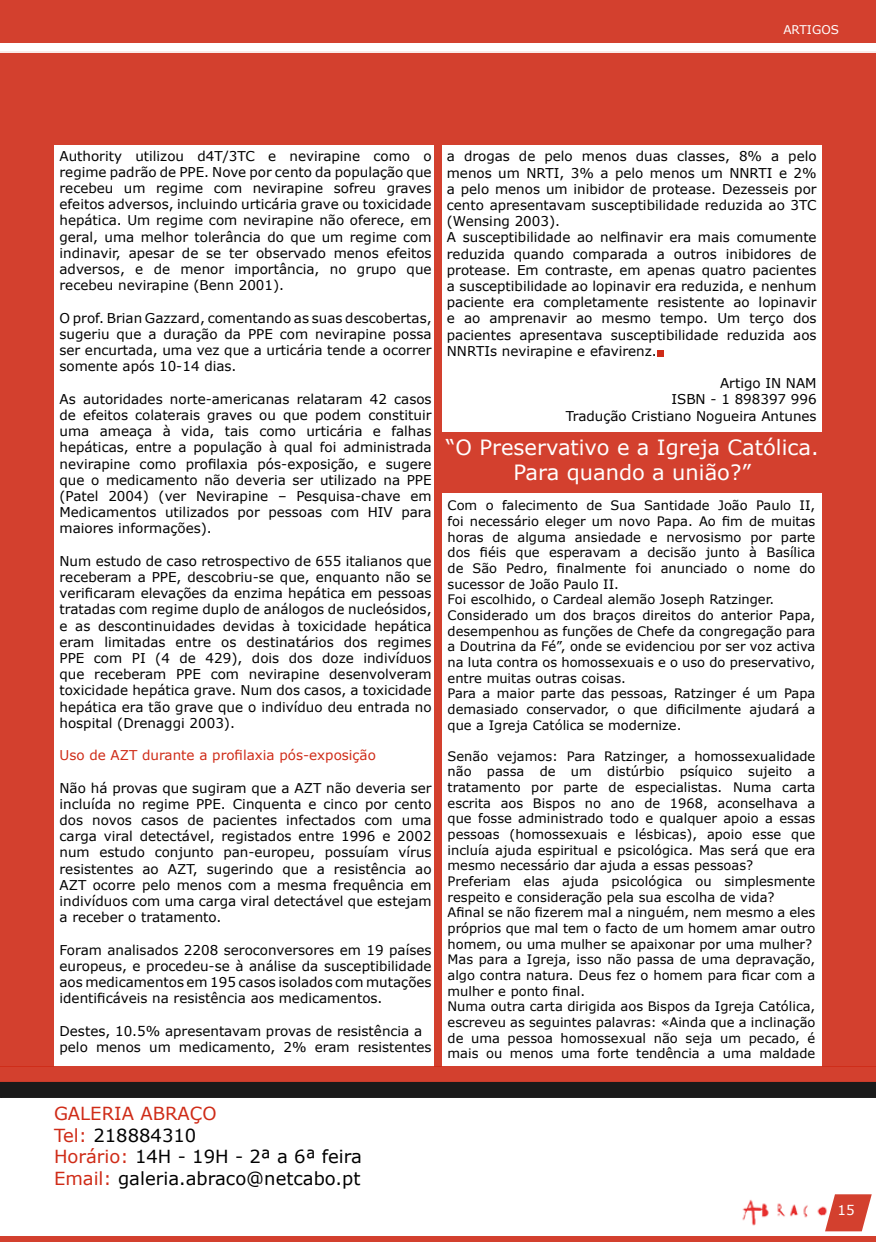
<style>
.page{position:relative;width:876px;height:1242px;background:#fff}
.page>*{position:absolute;margin:0;border:0;box-sizing:border-box;transform-origin:0 0}
.t1{font:21px/25.2px "Verdana";color:#fff;text-align:center}
.t2{font:18px/21.6px "Verdana";color:#000}
.t3{font:13.5px/16.2px "Verdana";color:#000;text-align:justify}
.t4{font:13.5px "Verdana";color:#cf2b17}
.t5{font:13.5px "Verdana";color:#fff}
.t6{font:13.05px/15.6px "Verdana";color:#000}
.t7{font:12px "Verdana";color:#fff}
.s1{color:#cf2b17}
</style>
<div class="page">
<div style="left:822px;top:145px;width:54px;height:921px;background:#d3402e"></div>
<div style="left:434px;top:145px;width:8px;height:921px;background:#d3402e"></div>
<div style="left:0;top:0;width:876px;height:43px;background:#d3402e"></div>
<div style="left:0;top:52px;width:876px;height:93px;background:#d3402e"></div>
<div style="left:0;top:1236px;width:876px;height:6px;background:#d3402e"></div>
<div style="left:0;top:145px;width:54px;height:921px;background:#d3402e"></div>
<div style="left:442px;top:432px;width:380px;height:61px;background:#d3402e"></div>
<svg style="left:658px;top:350px;width:6px;height:6px"></svg>
<img style="left:742px;top:1199px;width:83px;height:27px">
<svg style="left:825px;top:1194px;width:47px;height:37px"></svg>
<svg style="left:0;top:1066px;width:876px;height:32px;background:#762c24"></svg>
<p class="t7" style="left:783px;top:22px;width:57px">ARTIGOS</p>
<p class="t3" style="left:60px;top:148px;width:374px">Authority utilizou d4T/3TC e nevirapine como o regime padrão de PPE. Nove por cento da população que recebeu um regime com nevirapine sofreu graves efeitos adversos, incluindo urticária grave ou toxicidade hepática. Um regime com nevirapine não oferece, em geral, uma melhor tolerância do que um regime com indinavir, apesar de se ter observado menos efeitos adversos, e de menor importância, no grupo que recebeu nevirapine (Benn 2001).</p>
<p class="t3" style="left:60px;top:310px;width:374px">O prof. Brian Gazzard, comentando as suas descobertas, sugeriu que a duração da PPE com nevirapine possa ser encurtada, uma vez que a urticária tende a ocorrer somente após 10-14 dias.</p>
<p class="t3" style="left:60px;top:391px;width:374px">As autoridades norte-americanas relataram 42 casos de efeitos colaterais graves ou que podem constituir uma ameaça à vida, tais como urticária e falhas hepáticas, entre a população à qual foi administrada nevirapine como profilaxia pós-exposição, e sugere que o medicamento não deveria ser utilizado na PPE (Patel 2004) (ver Nevirapine – Pesquisa-chave em Medicamentos utilizados por pessoas com HIV para maiores informações).</p>
<p class="t3" style="left:60px;top:553px;width:374px">Num estudo de caso retrospectivo de 655 italianos que receberam a PPE, descobriu-se que, enquanto não se verificaram elevações da enzima hepática em pessoas tratadas com regime duplo de análogos de nucleósidos, e as descontinuidades devidas à toxicidade hepática eram limitadas entre os destinatários dos regimes PPE com PI (4 de 429), dois dos doze indivíduos que receberam PPE com nevirapine desenvolveram toxicidade hepática grave. Num dos casos, a toxicidade hepática era tão grave que o indivíduo deu entrada no hospital (Drenaggi 2003).</p>
<p class="t4" style="left:60px;top:746px;width:318px">Uso de AZT durante a profilaxia pós-exposição</p>
<p class="t3" style="left:60px;top:780px;width:374px">Não há provas que sugiram que a AZT não deveria ser incluída no regime PPE. Cinquenta e cinco por cento dos novos casos de pacientes infectados com uma carga viral detectável, registados entre 1996 e 2002 num estudo conjunto pan-europeu, possuíam vírus resistentes ao AZT, sugerindo que a resistência ao AZT ocorre pelo menos com a mesma frequência em indivíduos com uma carga viral detectável que estejam a receber o tratamento.</p>
<p class="t3" style="left:60px;top:942px;width:374px">Foram analisados 2208 seroconversores em 19 países europeus, e procedeu-se à análise da susceptibilidade aos medicamentos em 195 casos isolados com mutações identificáveis na resistência aos medicamentos.</p>
<p class="t3" style="left:60px;top:1023px;width:374px">Destes, 10.5% apresentavam provas de resistência a pelo menos um medicamento, 2% eram resistentes</p>
<p class="t3" style="left:447px;top:148px;width:371px;text-align:left">a drogas de pelo menos duas classes, 8% a pelo menos um NRTI, 3% a pelo menos um NNRTI e 2% a pelo menos um inibidor de protease. Dezesseis por cento apresentavam susceptibilidade reduzida ao 3TC (Wensing 2003).<br>A susceptibilidade ao nelfinavir era mais comumente reduzida quando comparada a outros inibidores de protease. Em contraste, em apenas quatro pacientes a susceptibilidade ao lopinavir era reduzida, e nenhum paciente era completamente resistente ao lopinavir e ao amprenavir ao mesmo tempo. Um terço dos pacientes apresentava susceptibilidade reduzida aos NNRTIs nevirapine e efavirenz.</p>
<p class="t3" style="left:566px;top:375px;width:252px;text-align:right">Artigo IN NAM<br>ISBN - 1 898397 996<br>Tradução Cristiano Nogueira Antunes</p>
<h1 class="t1" style="left:446px;top:435px;width:374px">“O Preservativo e a Igreja Católica.<br>Para quando a união?”</h1>
<p class="t6" style="left:448px;top:498px;width:369px">Com o falecimento de Sua Santidade João Paulo II, foi necessário eleger um novo Papa. Ao fim de muitas horas de alguma ansiedade e nervosismo por parte dos fiéis que esperavam a decisão junto à Basílica de São Pedro, finalmente foi anunciado o nome do sucessor de João Paulo II.<br>Foi escolhido, o Cardeal alemão Joseph Ratzinger.<br>Considerado um dos braços direitos do anterior Papa, desempenhou as funções de Chefe da congregação para a Doutrina da Fé”, onde se evidenciou por ser voz activa na luta contra os homossexuais e o uso do preservativo, entre muitas outras coisas.<br>Para a maior parte das pessoas, Ratzinger é um Papa demasiado conservador, o que dificilmente ajudará a que a Igreja Católica se modernize.</p>
<p class="t6" style="left:448px;top:748px;width:369px">Senão vejamos: Para Ratzinger, a homossexualidade não passa de um distúrbio psíquico sujeito a tratamento por parte de especialistas. Numa carta escrita aos Bispos no ano de 1968, aconselhava a que fosse administrado todo e qualquer apoio a essas pessoas (homossexuais e lésbicas), apoio esse que incluía ajuda espiritual e psicológica. Mas será que era mesmo necessário dar ajuda a essas pessoas?<br>Preferiam elas ajuda psicológica ou simplesmente respeito e consideração pela sua escolha de vida?<br>Afinal se não fizerem mal a ninguém, nem mesmo a eles próprios que mal tem o facto de um homem amar outro homem, ou uma mulher se apaixonar por uma mulher?<br>Mas para a Igreja, isso não passa de uma depravação, algo contra natura. Deus fez o homem para ficar com a mulher e ponto final.<br>Numa outra carta dirigida aos Bispos da Igreja Católica, escreveu as seguintes palavras: «Ainda que a inclinação de uma pessoa homossexual não seja um pecado, é mais ou menos uma forte tendência a uma maldade</p>
<h2 class="t2" style="left:54px;top:1103px;width:309px"><span class="s1">GALERIA ABRAÇO<br>Tel:</span> 218884310<br><span class="s1">Horário:</span> 14H - 19H - 2ª a 6ª feira<br><span class="s1">Email:</span> galeria.abraco@netcabo.pt</h2>
<p class="t5" style="left:837px;top:1201px;width:19px">15</p>
</div>
